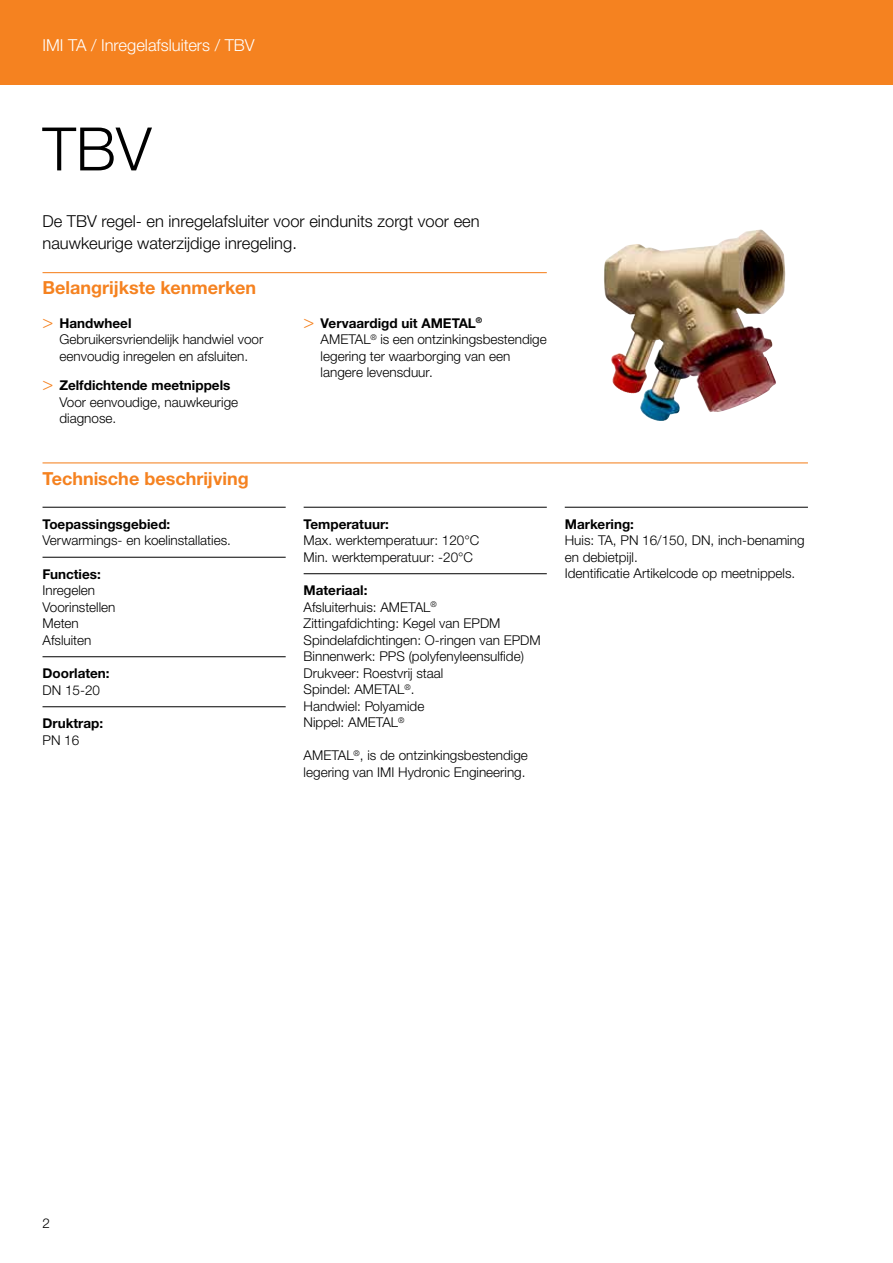
<style>
.page{position:relative;width:893px;height:1263px;background:#fff}
.page>*{position:absolute;margin:0;border:0;box-sizing:border-box;transform-origin:0 0}
.t1{font:300 60px "Helvetica Neue LTW1 G";color:#000}
.t2{font:700 18px "Helvetica Neue LTW1 G";color:#f58220}
.t3{font:300 16.5px/22.5px "Helvetica Neue LTW1 G";color:#000}
.t4{font:300 16.5px "Helvetica Neue LTW1 G";color:#fff}
.t5{font:300 13.5px/16.5px "Helvetica Neue LTW1 G";color:#000}
.t6{font:700 13.5px "Helvetica Neue LTW1 G";color:#000}
.s1{font-family:"Helvetica Neue LT Std";font-size:18px;color:#f58220}
.s2{font-weight:700}
</style>
<div class="page">
<div style="left:0;top:0;width:893px;height:85px;background:#f58220"></div>
<hr style="left:43px;top:272px;width:504px;height:1px;background:#f58220">
<hr style="left:43px;top:462px;width:765px;height:1px;background:#f58220">
<hr style="left:43px;top:507px;width:243px;height:1px;background:#000">
<hr style="left:43px;top:557px;width:243px;height:1px;background:#000">
<hr style="left:43px;top:656px;width:243px;height:1px;background:#000">
<hr style="left:43px;top:706px;width:243px;height:1px;background:#000">
<hr style="left:304px;top:507px;width:243px;height:1px;background:#000">
<hr style="left:304px;top:573px;width:243px;height:1px;background:#000">
<hr style="left:565px;top:507px;width:243px;height:1px;background:#000">
<img style="left:604px;top:230px;width:155px;height:191px">
<p class="t4" style="left:43px;top:35px;width:214px">IMI TA / Inregelafsluiters / TBV</p>
<h1 class="t1" style="left:43px;top:112px;width:110px">TBV</h1>
<p class="t3" style="left:43px;top:210px;width:439px">De TBV regel- en inregelafsluiter voor eindunits zorgt voor een nauwkeurige waterzijdige inregeling.</p>
<h2 class="t2" style="left:43px;top:277px;width:215px">Belangrijkste kenmerken</h2>
<p class="t5" style="left:60px;top:315px;width:205px;text-indent:-17px"><span class="s1">&gt;</span> <span class="s2">Handwheel<br></span>Gebruikersvriendelijk handwiel voor eenvoudig inregelen en afsluiten.</p>
<p class="t5" style="left:60px;top:377px;width:180px;text-indent:-17px"><span class="s1">&gt;</span> <span class="s2">Zelfdichtende meetnippels<br></span>Voor eenvoudige, nauwkeurige diagnose.</p>
<p class="t5" style="left:321px;top:315px;width:228px;text-indent:-17px"><span class="s1">&gt;</span> <span class="s2">Vervaardigd uit AMETAL</span><sup>®<br></sup>AMETAL<sup>®</sup> is een ontzinkingsbestendige legering ter waarborging van een langere levensduur.</p>
<h2 class="t2" style="left:43px;top:467px;width:208px">Technische beschrijving</h2>
<p class="t6" style="left:43px;top:516px;width:129px">Toepassingsgebied:</p>
<p class="t5" style="left:43px;top:532px;width:190px">Verwarmings- en koelinstallaties.</p>
<p class="t6" style="left:43px;top:566px;width:60px">Functies:</p>
<p class="t5" style="left:43px;top:582px;width:75px">Inregelen<br>Voorinstellen<br>Meten<br>Afsluiten</p>
<p class="t6" style="left:43px;top:665px;width:69px">Doorlaten:</p>
<p class="t5" style="left:43px;top:682px;width:59px">DN 15-20</p>
<p class="t6" style="left:43px;top:715px;width:62px">Druktrap:</p>
<p class="t5" style="left:43px;top:732px;width:38px">PN 16</p>
<p class="t6" style="left:304px;top:516px;width:87px">Temperatuur:</p>
<p class="t5" style="left:304px;top:532px;width:177px">Max. werktemperatuur: 120°C<br>Min. werktemperatuur: -20°C</p>
<p class="t5" style="left:304px;top:582px;width:239px"><span class="s2">Materiaal:<br></span>Afsluiterhuis: AMETAL<sup>®<br></sup>Zittingafdichting: Kegel van EPDM<br>Spindelafdichtingen: O-ringen van EPDM<br>Binnenwerk: PPS (polyfenyleensulfide)<br>Drukveer: Roestvrij staal<br>Spindel: AMETAL<sup>®</sup>.<br>Handwiel: Polyamide<br>Nippel: AMETAL<sup>®</sup></p>
<p class="t5" style="left:304px;top:747px;width:226px">AMETAL<sup>®</sup>‚ is de ontzinkingsbestendige legering van IMI Hydronic Engineering.</p>
<p class="t6" style="left:565px;top:516px;width:71px">Markering:</p>
<p class="t5" style="left:565px;top:532px;width:241px">Huis: TA, PN 16/150, DN, inch-benaming en debietpijl.<br>Identificatie Artikelcode op meetnippels.</p>
<p class="t5" style="left:43px;top:1215px;width:9px">2</p>
</div>
